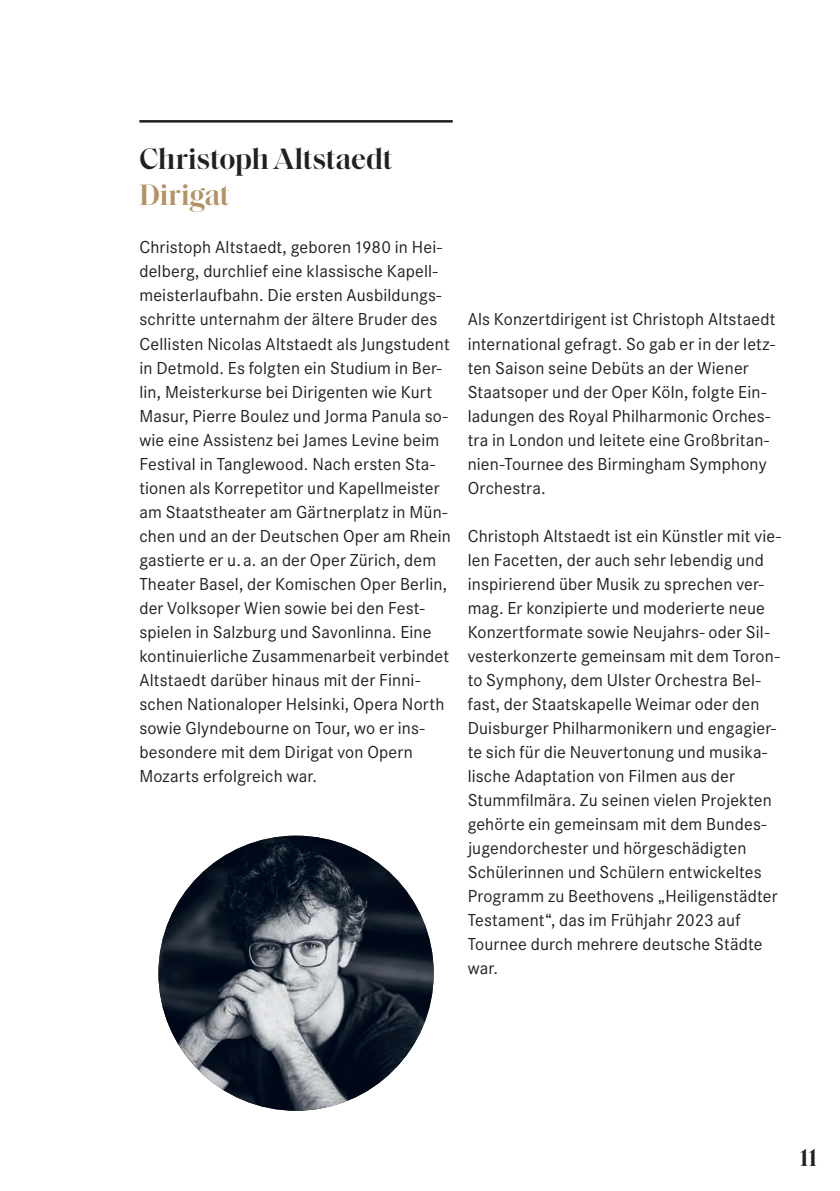
<style>
.page{position:relative;width:840px;height:1191px;background:#fff}
.page>*{position:absolute;margin:0;border:0;box-sizing:border-box;transform-origin:0 0}
.Komponist_15pt{font:600 30px "Saol Display";letter-spacing:-.01em;color:#231f20}
.Komponist_15pt-2{font:600 30px "Saol Display";letter-spacing:-.005em;color:#b39265}
.t1{font:600 25px "Saol Display";color:#231f20}
.Fließtext_9pt{font:18px/24px "Corporate S Pro";letter-spacing:.01em;color:#231f20}
</style>
<div class="page">
<img style="left:158px;top:835px;width:275px;height:275px;border-radius:137px">
<hr style="left:139px;top:120px;width:313px;height:3px;background:#231f20">
<p class="Komponist_15pt" style="left:139px;top:137px;width:254px">Christoph Altstaedt</p>
<p class="Komponist_15pt-2" style="left:139px;top:173px;width:92px">Dirigat</p>
<p class="Fließtext_9pt" style="left:139px;top:234px;width:313px">Christoph Altstaedt, geboren 1980 in Hei&shy;delberg, durchlief eine klassische Kapell&shy;meisterlaufbahn. Die ersten Ausbildungs&shy;schritte unternahm der ältere Bruder des Cellisten Nicolas Altstaedt als Jungstudent in Detmold. Es folgten ein Studium in Ber&shy;lin, Meisterkurse bei Dirigenten wie Kurt Masur, Pierre Boulez und Jorma Panula so&shy;wie eine Assistenz bei James Levine beim Festival in Tanglewood. Nach ersten Sta&shy;tionen als Korrepetitor und Kapellmeister am Staatstheater am Gärtnerplatz in Mün&shy;chen und an der Deutschen Oper am Rhein gastierte er u. a. an der Oper Zürich, dem Theater Basel, der Komischen Oper Berlin, der Volksoper Wien sowie bei den Fest&shy;spielen in Salzburg und Savonlinna. Eine kontinuierliche Zusammenarbeit verbindet Altstaedt darüber hinaus mit der Finni&shy;schen Nationaloper Helsinki, Opera North sowie Glyndebourne on Tour, wo er ins&shy;besondere mit dem Dirigat von Opern Mozarts erfolgreich war.</p>
<p class="Fließtext_9pt" style="left:467px;top:306px;width:309px">Als Konzertdirigent ist Christoph Altstaedt international gefragt. So gab er in der letz&shy;ten Saison seine Debüts an der Wiener Staatsoper und der Oper Köln, folgte Ein&shy;ladungen des Royal Philharmonic Orches&shy;tra in London und leitete eine Großbritan&shy;nien-Tournee des Birmingham Symphony Orchestra.</p>
<p class="Fließtext_9pt" style="left:467px;top:522px;width:315px">Christoph Altstaedt ist ein Künstler mit vie&shy;len Facetten, der auch sehr lebendig und inspirierend über Musik zu sprechen ver&shy;mag. Er konzipierte und moderierte neue Konzertformate sowie Neujahrs- oder Sil&shy;vesterkonzerte gemeinsam mit dem Toron&shy;to Symphony, dem Ulster Orchestra Bel&shy;fast, der Staatskapelle Weimar oder den Duisburger Philharmonikern und engagier&shy;te sich für die Neuvertonung und musika&shy;lische Adaptation von Filmen aus der Stummfilmära. Zu seinen vielen Projekten gehörte ein gemeinsam mit dem Bundes&shy;jugendorchester und hörgeschädigten Schülerinnen und Schülern entwickeltes Programm zu Beethovens „Heiligenstädter Testament“, das im Frühjahr 2023 auf Tournee durch mehrere deutsche Städte war.</p>
<h2 class="t1" style="left:799px;top:1138px;width:19px">11</h2>
</div>
